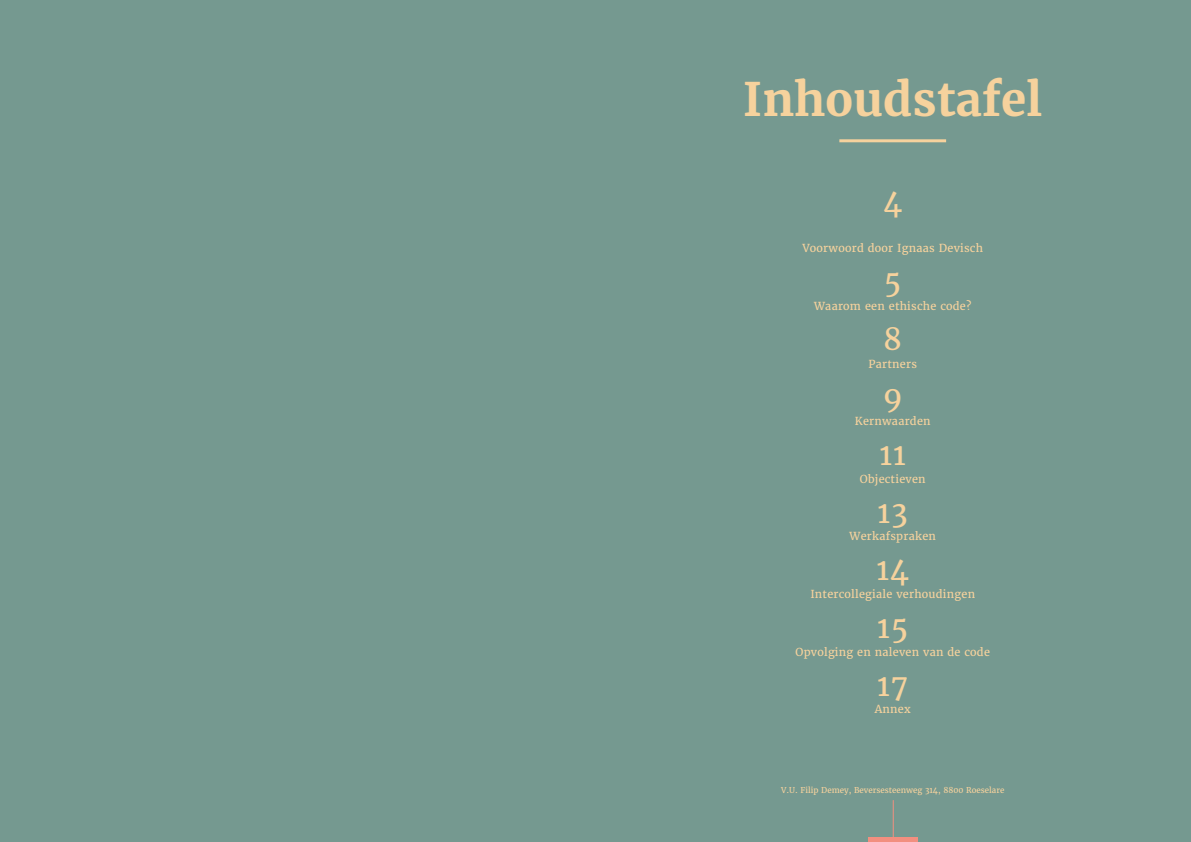
<style>
.page{position:relative;width:1191px;height:842px;background:#fff}
.page>*{position:absolute;margin:0;border:0;box-sizing:border-box;transform-origin:0 0}
.t1{font:700 46px "Merriweather";color:#f6d29d}
.t2{font:30px "Merriweather";letter-spacing:.02em;color:#f6d29d}
.t3{font:11px "Merriweather";letter-spacing:.02em;color:#f6d29d}
.t4{font:8px "Merriweather";color:#f6d29d}
</style>
<div class="page">
<div style="left:0;top:0;width:595px;height:842px;background:#759990"></div>
<div style="left:595px;top:0;width:596px;height:842px;background:#759990"></div>
<hr style="left:892px;top:800px;width:1px;height:42px;background:#f28f7f">
<div style="left:868px;top:837px;width:50px;height:5px;background:#f28f7f"></div>
<hr style="left:839px;top:139px;width:107px;height:3px;background:#f6d29d">
<h1 class="t1" style="left:743px;top:70px;width:300px">Inhoudstafel</h1>
<h2 class="t2" style="left:883px;top:183px;width:21px">4</h2>
<p class="t3" style="left:802px;top:241px;width:182px">Voorwoord door Ignaas Devisch</p>
<h2 class="t2" style="left:884px;top:263px;width:19px">5</h2>
<p class="t3" style="left:814px;top:299px;width:159px">Waarom een ethische code?</p>
<h2 class="t2" style="left:883px;top:320px;width:21px">8</h2>
<p class="t3" style="left:868px;top:357px;width:50px">Partners</p>
<h2 class="t2" style="left:883px;top:378px;width:21px">9</h2>
<p class="t3" style="left:855px;top:414px;width:77px">Kernwaarden</p>
<h2 class="t2" style="left:879px;top:436px;width:28px">11</h2>
<p class="t3" style="left:860px;top:472px;width:67px">Objectieven</p>
<h2 class="t2" style="left:877px;top:493px;width:32px">13</h2>
<p class="t3" style="left:849px;top:529px;width:88px">Werkafspraken</p>
<h2 class="t2" style="left:876px;top:551px;width:34px">14</h2>
<p class="t3" style="left:810px;top:587px;width:166px">Intercollegiale verhoudingen</p>
<h2 class="t2" style="left:877px;top:608px;width:33px">15</h2>
<p class="t3" style="left:795px;top:645px;width:196px">Opvolging en naleven van de code</p>
<h2 class="t2" style="left:877px;top:666px;width:33px">17</h2>
<p class="t3" style="left:874px;top:702px;width:37px">Annex</p>
<p class="t4" style="left:781px;top:785px;width:225px">V.U. Filip Demey, Beversesteenweg 314, 8800 Roeselare</p>
</div>
